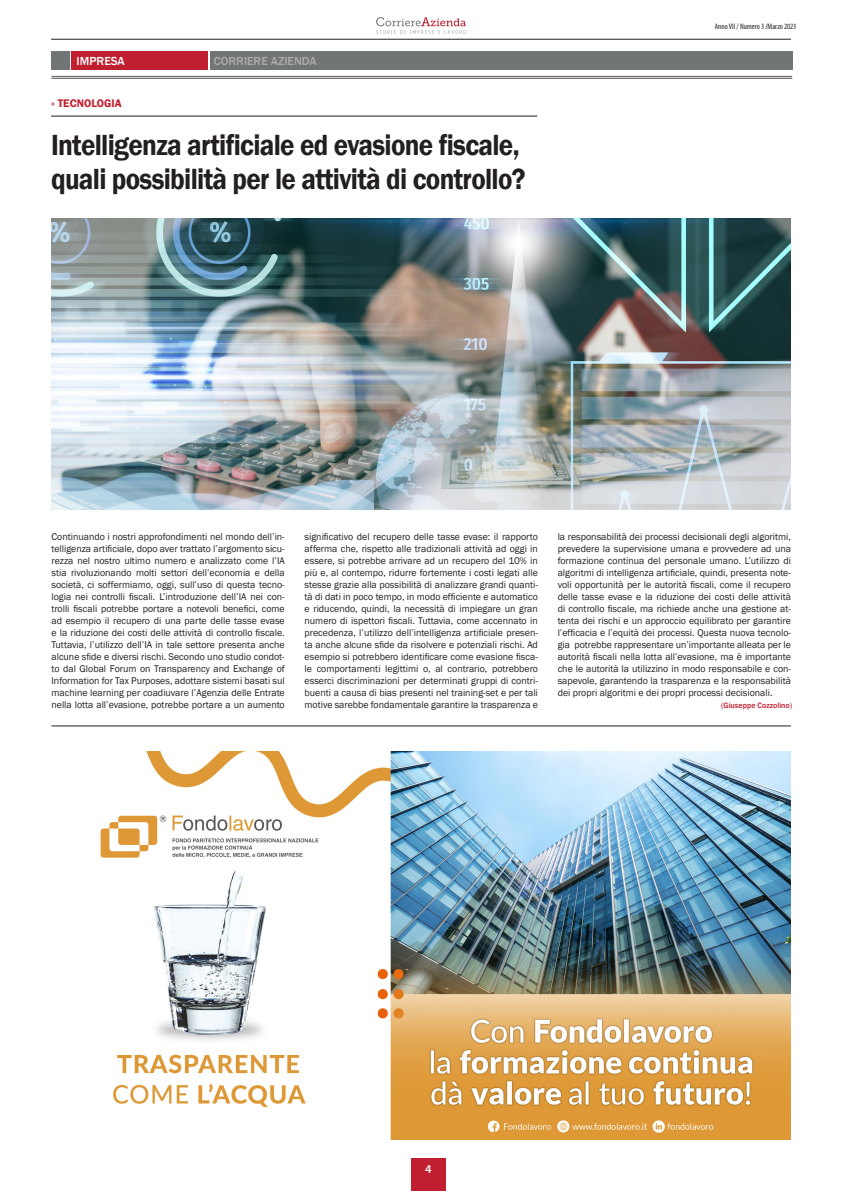
<style>
.page{position:relative;width:842px;height:1191px;background:#fff}
.page>*{position:absolute;margin:0;border:0;box-sizing:border-box;transform-origin:0 0}
.t1{font:600 30px/34px "Franklin Gothic";letter-spacing:-.025em;color:#231f20;scale:.9 1}
.t2{font:500 12px "Franklin Gothic";color:#acacad}
.t3{font:500 12px "Franklin Gothic";color:#fff}
.t4{font:600 12px "Myriad Pro";color:#fff}
.t5{font:600 11.3px "Franklin Gothic";color:#c01f2f}
.t6{font:10px/12px "Franklin Gothic";color:#231f20;text-align:justify}
.t7{font:condensed 8px "Myriad Pro";color:#231f20}
.t8{font:500 8px "Franklin Gothic";color:#c01f2f}
</style>
<div class="page">
<div style="left:411px;top:1158px;width:34px;height:33px;background:#c01f2f"></div>
<svg style="left:376px;top:17px;width:90px;height:17px"></svg>
<hr style="left:51px;top:39px;width:740px;height:1px;background:#231f20">
<div style="left:210px;top:51px;width:582px;height:19px;background:#717576"></div>
<div style="left:71px;top:51px;width:137px;height:19px;background:#c01f2f"></div>
<div style="left:51px;top:51px;width:18px;height:19px;background:#717576"></div>
<hr style="left:51px;top:76px;width:741px;height:1px;background:#6c6d70">
<hr style="left:51px;top:78px;width:741px;height:1px;background:#6c6d70">
<hr style="left:51px;top:116px;width:486px;height:1px;background:#231f20">
<img style="left:100px;top:751px;width:691px;height:389px">
<img style="left:51px;top:219px;width:740px;height:291px">
<hr style="left:51px;top:725px;width:740px;height:1px;background:#231f20">
<p class="t3" style="left:77px;top:53px;width:50px">IMPRESA</p>
<p class="t2" style="left:214px;top:53px;width:104px">CORRIERE AZIENDA</p>
<p class="t5" style="left:51px;top:96px;width:72px">» TECNOLOGIA</p>
<h1 class="t1" style="left:51px;top:129px;width:529px">Intelligenza artificiale ed evasione fiscale, quali possibilità per le attività di controllo?</h1>
<p class="t7" style="left:715px;top:21px;width:83px">Anno VII / Numero 3 /Marzo 2023</p>
<p class="t6" style="left:51px;top:531px;width:235px">Continuando i nostri approfondimenti nel mondo dell’in&shy;telligenza artificiale, dopo aver trattato l’argomento sicu&shy;rezza nel nostro ultimo numero e analizzato come l’IA stia rivoluzionando molti settori dell’economia e della società, ci soffermiamo, oggi, sull’uso di questa tecno&shy;logia nei controlli fiscali. L’introduzione dell’IA nei con&shy;trolli fiscali potrebbe portare a notevoli benefici, come ad esempio il recupero di una parte delle tasse evase e la riduzione dei costi delle attività di controllo fiscale.<br>Tuttavia, l’utilizzo dell’IA in tale settore presenta anche alcune sfide e diversi rischi. Secondo uno studio condot&shy;to dal Global Forum on Transparency and Exchange of Information for Tax Purposes, adottare sistemi basati sul machine learning per coadiuvare l’Agenzia delle Entrate nella lotta all’evasione, potrebbe portare a un aumento</p>
<p class="t6" style="left:305px;top:531px;width:235px">significativo del recupero delle tasse evase: il rapporto afferma che, rispetto alle tradizionali attività ad oggi in essere, si potrebbe arrivare ad un recupero del 10% in più e, al contempo, ridurre fortemente i costi legati alle stesse grazie alla possibilità di analizzare grandi quanti&shy;tà di dati in poco tempo, in modo efficiente e automatico e riducendo, quindi, la necessità di impiegare un gran numero di ispettori fiscali. Tuttavia, come accennato in precedenza, l’utilizzo dell’intelligenza artificiale presen&shy;ta anche alcune sfide da risolvere e potenziali rischi. Ad esempio si potrebbero identificare come evasione fisca&shy;le comportamenti legittimi o, al contrario, potrebbero esserci discriminazioni per determinati gruppi di contri&shy;buenti a causa di bias presenti nel training-set e per tali motive sarebbe fondamentale garantire la trasparenza e</p>
<p class="t6" style="left:558px;top:531px;width:235px">la responsabilità dei processi decisionali degli algoritmi, prevedere la supervisione umana e provvedere ad una formazione continua del personale umano. L’utilizzo di algoritmi di intelligenza artificiale, quindi, presenta note&shy;voli opportunità per le autorità fiscali, come il recupero delle tasse evase e la riduzione dei costi delle attività di controllo fiscale, ma richiede anche una gestione at&shy;tenta dei rischi e un approccio equilibrato per garantire l’efficacia e l’equità dei processi. Questa nuova tecnolo&shy;gia potrebbe rappresentare un’importante alleata per le autorità fiscali nella lotta all’evasione, ma è importante che le autorità la utilizzino in modo responsabile e con&shy;sapevole, garantendo la trasparenza e la responsabilità dei propri algoritmi e dei propri processi decisionali.</p>
<p class="t8" style="left:721px;top:700px;width:73px">(Giuseppe Cozzolino)</p>
<p class="t4" style="left:425px;top:1160px;width:8px">4</p>
</div>
